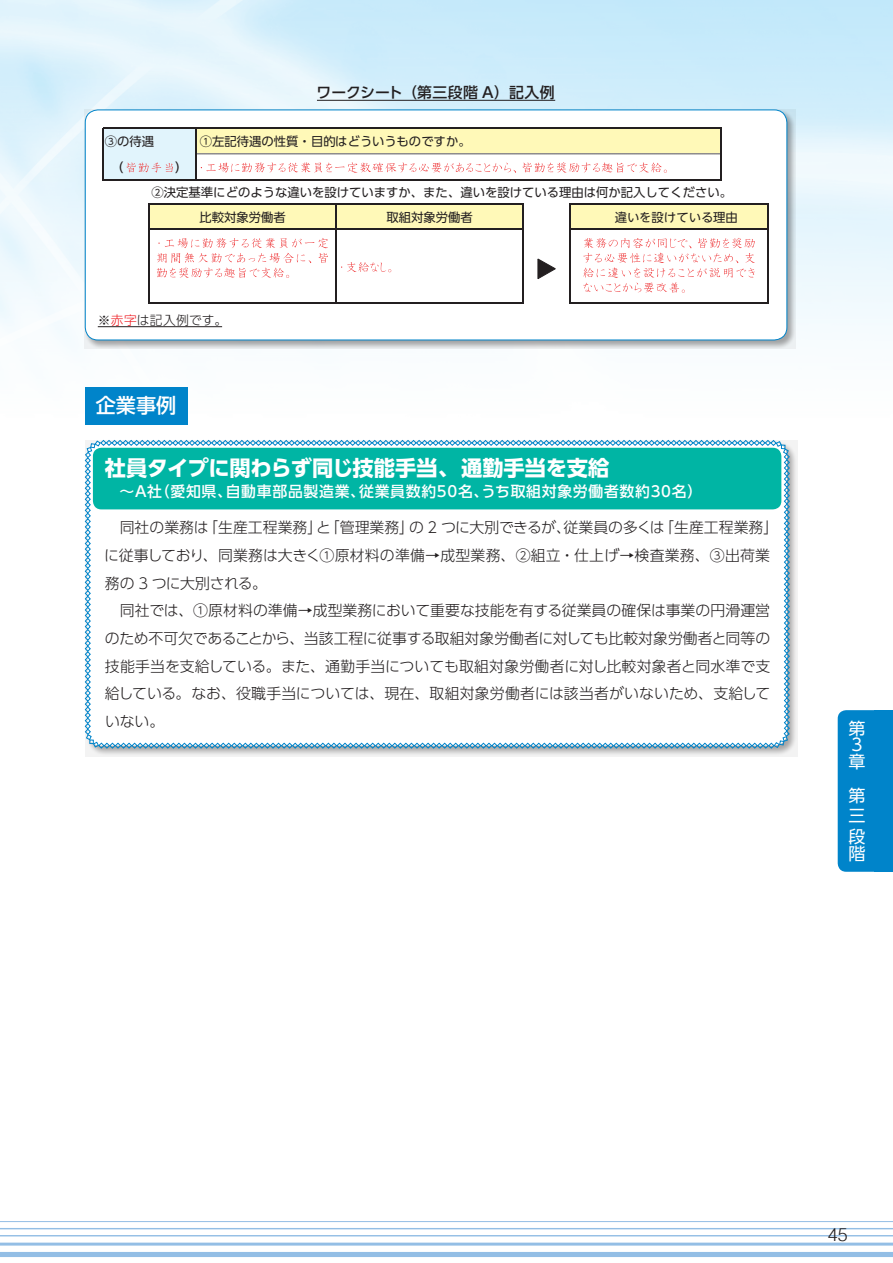
<style>
.page{position:relative;width:893px;height:1263px;background:#fff}
.page>*{position:absolute;margin:0;border:0;box-sizing:border-box;transform-origin:0 0}
.t1{font:700 21.3px "UD Shin Go Pr 6 N";letter-spacing:-.01em;color:#fff}
.t2{font:500 20.25px "UD Shin Go Pr 6 N";color:#fff}
.t3{font:300 18px "Helvetica";color:#231f20}
.t4{font:16.95px "UD Shin Go Pr 6 N";color:#fff}
.t5{font:300 14.85px/27.6px "UD Shin Go Pr 6 N";color:#231f20}
.t6{font:500 14.85px "UD Shin Go Pr 6 N";letter-spacing:.045em;color:#fff}
.t7{font:500 14.85px "UD Shin Go Pr 6 N";letter-spacing:.015em;color:#231f20}
.t8{font:300 12.75px "UD Shin Go Pr 6 N";letter-spacing:.015em;color:#231f20}
.t9{font:12.3px "UD Shin Go Pr 6 N";color:#231f20}
.t10{font:12.3px "UD Shin Go NT Pr 6 N";color:#231f20}
.t11{font:500 12.3px "UD Shin Go NT Pr 6 N";color:#231f20}
.s1{color:#ee1d23}
</style>
<div class="page">
<img style="left:0;top:0;width:893px;height:1246px">
<hr style="left:0;top:1228px;width:893px;height:1px;background:#93bee5">
<hr style="left:0;top:1235px;width:893px;height:1px;background:#93bee5">
<hr style="left:0;top:1242px;width:893px;height:3px;background:#93bee5">
<hr style="left:0;top:1221px;width:893px;height:1px;background:#93bee5">
<div style="left:0;top:1252px;width:893px;height:5px;background:#93bee5"></div>
<div style="left:838px;top:710px;width:36px;height:162px;background:#0084ca"></div>
<div style="left:874px;top:710px;width:19px;height:162px;background:#0084ca"></div>
<svg style="left:85px;top:109px;width:711px;height:240px;background:#b2c2cb"></svg>
<div style="left:85px;top:110px;width:702px;height:230px;background:#fff;border-radius:13px"></div>
<div style="left:85px;top:110px;width:702px;height:230px;border:1px solid #0084ca;border-radius:13px"></div>
<hr style="left:317px;top:100px;width:238px;height:1px;background:#231f20">
<hr style="left:98px;top:326px;width:124px;height:1px;background:#231f20">
<div style="left:85px;top:387px;width:102px;height:37px;background:#0084ca"></div>
<div style="left:103px;top:128px;width:92px;height:51px;background:#e1f4fc"></div>
<div style="left:569px;top:204px;width:199px;height:25px;background:#fff9b8"></div>
<div style="left:148px;top:204px;width:374px;height:25px;background:#fff9b8"></div>
<div style="left:195px;top:128px;width:525px;height:25px;background:#fff9b8"></div>
<svg style="left:201px;top:162px;width:466px;height:11px"></svg>
<svg style="left:341px;top:262px;width:50px;height:10px"></svg>
<svg style="left:537px;top:258px;width:19px;height:21px"></svg>
<svg style="left:126px;top:162px;width:47px;height:11px"></svg>
<hr style="left:196px;top:153px;width:524px;height:1px;background:#231f20">
<hr style="left:196px;top:154px;width:524px;height:1px;background:#bfbfbf">
<hr style="left:195px;top:128px;width:1px;height:52px;background:#231f20">
<hr style="left:103px;top:179px;width:619px;height:1px;background:#231f20">
<hr style="left:103px;top:128px;width:619px;height:1px;background:#231f20">
<hr style="left:720px;top:128px;width:2px;height:52px;background:#231f20">
<hr style="left:103px;top:128px;width:1px;height:52px;background:#231f20">
<hr style="left:150px;top:204px;width:374px;height:1px;background:#231f20">
<hr style="left:570px;top:204px;width:198px;height:1px;background:#231f20">
<hr style="left:150px;top:228px;width:374px;height:2px;background:#231f20">
<hr style="left:570px;top:228px;width:198px;height:2px;background:#231f20">
<hr style="left:148px;top:204px;width:2px;height:100px;background:#231f20">
<hr style="left:335px;top:205px;width:2px;height:99px;background:#231f20">
<hr style="left:150px;top:303px;width:374px;height:1px;background:#231f20">
<hr style="left:522px;top:205px;width:2px;height:99px;background:#231f20">
<hr style="left:569px;top:204px;width:1px;height:100px;background:#231f20">
<hr style="left:570px;top:303px;width:198px;height:1px;background:#231f20">
<hr style="left:767px;top:205px;width:1px;height:99px;background:#231f20">
<svg style="left:583px;top:238px;width:172px;height:55px"></svg>
<svg style="left:157px;top:238px;width:171px;height:40px"></svg>
<svg style="left:85px;top:440px;width:713px;height:317px"></svg>
<svg style="left:85px;top:440px;width:705px;height:309px"></svg>
<div style="left:93px;top:448px;width:688px;height:61px;background:#00b5a4;border-radius:9px"></div>
<p class="t7" style="left:316px;top:80px;width:240px">ワークシート（第三段階 A）記入例</p>
<p class="t9" style="left:105px;top:131px;width:51px">③の待遇</p>
<p class="t9" style="left:200px;top:131px;width:273px">①左記待遇の性質・目的はどういうものですか。</p>
<p class="t9" style="left:152px;top:183px;width:582px">②決定基準にどのような違いを設けていますか、また、違いを設けている理由は何か記入してください。</p>
<p class="t10" style="left:200px;top:207px;width:88px">比較対象労働者</p>
<p class="t10" style="left:386px;top:207px;width:88px">取組対象労働者</p>
<p class="t10" style="left:615px;top:208px;width:125px">違いを設けている理由</p>
<p class="t11" style="left:111px;top:157px;width:14px">（</p>
<p class="t11" style="left:175px;top:157px;width:14px">）</p>
<p class="t8" style="left:98px;top:310px;width:131px">※<span class="s1">赤字</span>は記入例です。</p>
<h2 class="t2" style="left:96px;top:389px;width:82px">企業事例</h2>
<h1 class="t1" style="left:105px;top:451px;width:506px">社員タイプに関わらず同じ技能手当、通勤手当を支給</h1>
<p class="t6" style="left:120px;top:479px;width:584px">～A社（愛知県、自動車部品製造業、従業員数約50名、うち取組対象労働者数約30名）</p>
<p class="t5" style="left:104px;top:513px;width:675px;text-indent:15px">同社の業務は「生産工程業務」と「管理業務」の 2 つに大別できるが、従業員の多くは「生産工程業務」に従事しており、同業務は大きく①原材料の準備→成型業務、②組立・仕上げ→検査業務、③出荷業務の 3 つに大別される。</p>
<p class="t5" style="left:105px;top:596px;width:667px;text-align:justify;text-indent:15px">同社では、①原材料の準備→成型業務において重要な技能を有する従業員の確保は事業の円滑運営のため不可欠であることから、当該工程に従事する取組対象労働者に対しても比較対象労働者と同等の技能手当を支給している。また、通勤手当についても取組対象労働者に対し比較対象者と同水準で支給している。なお、役職手当については、現在、取組対象労働者には該当者がいないため、支給していない。</p>
<p class="t4" style="left:848px;top:715px;width:19px">第</p>
<p class="t4" style="left:848px;top:731px;width:19px">３</p>
<p class="t4" style="left:848px;top:747px;width:19px">章</p>
<p class="t4" style="left:848px;top:782px;width:19px">第</p>
<p class="t4" style="left:848px;top:802px;width:19px">三</p>
<p class="t4" style="left:848px;top:823px;width:19px">段</p>
<p class="t4" style="left:848px;top:840px;width:19px">階</p>
<p class="t3" style="left:828px;top:1219px;width:22px">45</p>
</div>
